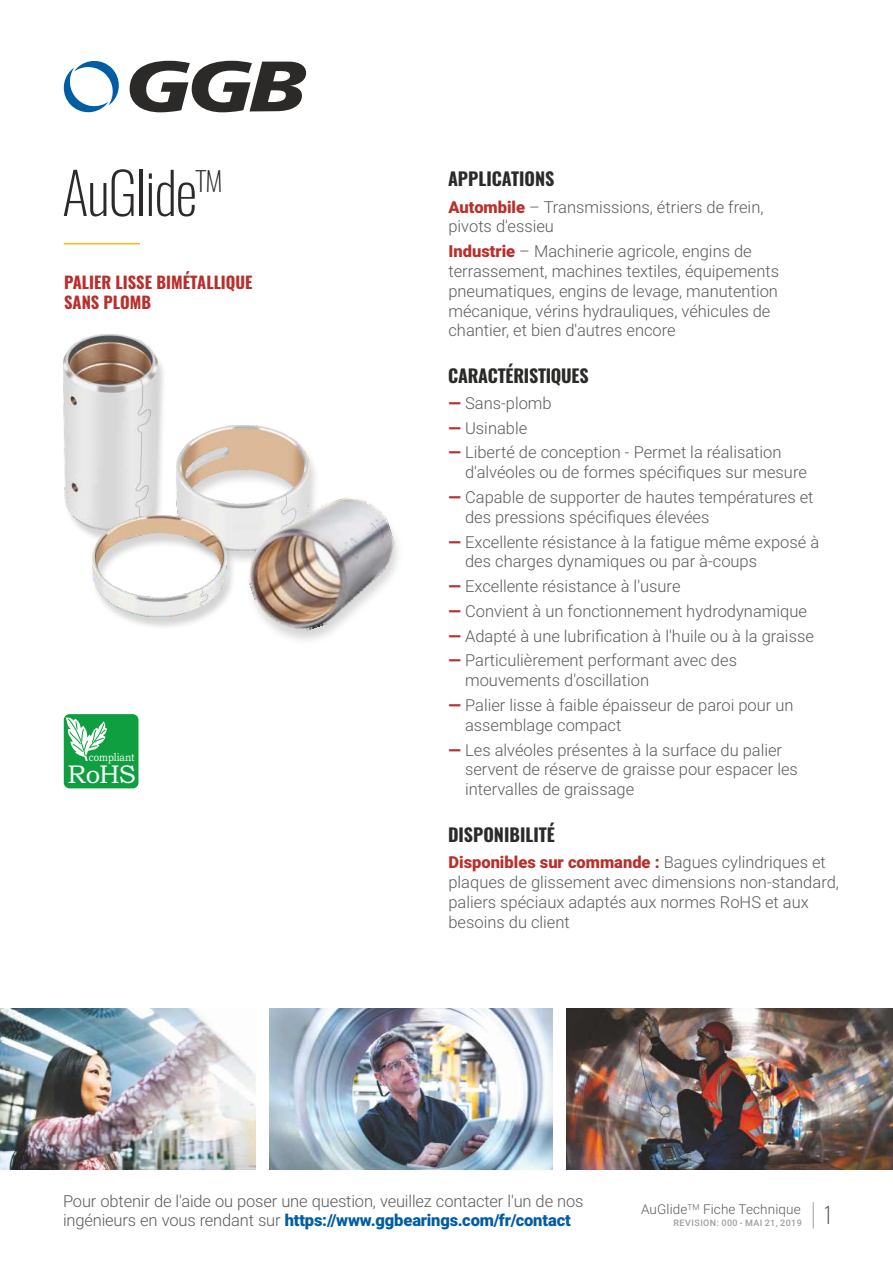
<style>
.page{position:relative;width:893px;height:1263px;background:#fff}
.page>*{position:absolute;margin:0;border:0;box-sizing:border-box;transform-origin:0 0}
.t1{font:200 57px "Oswald";letter-spacing:-.025em;color:#2b2a29}
.t2{font:200 27px "Oswald";color:#2b2a29}
.t3{font:25.65px "Bookman Old Style";color:#fefefe}
.t4{font:200 22.5px "Oswald";color:#5b5b5b}
.t5{font:700 18px "Oswald";color:#2b2a29}
.t6{font:300 16.5px/19.8px "Roboto";color:#5b5b5b}
.t7{font:700 16.5px/19.5px "Oswald";color:#b92f2c}
.t8{font:300 13.5px "Roboto";letter-spacing:.01em;color:#5b5b5b}
.t9{font:11.25px "Bookman Old Style";color:#fefefe;scale:.84 1}
.t10{font:500 9px "Roboto";letter-spacing:.05em;color:#9d9e9e}
.t11{font:300 8.25px "Roboto";color:#5b5b5b}
.s1{font-weight:900;color:#b92f2c}
.s2{font-weight:900;color:#005da4}
</style>
<div class="page">
<svg style="left:63px;top:61px;width:56px;height:52px"></svg>
<svg style="left:130px;top:61px;width:176px;height:51px"></svg>
<img style="left:0;top:1008px;width:256px;height:161px">
<img style="left:269px;top:1008px;width:284px;height:161px">
<img style="left:566px;top:1008px;width:327px;height:161px">
<img style="left:176px;top:425px;width:139px;height:83px">
<img style="left:177px;top:426px;width:132px;height:88px">
<hr style="left:64px;top:243px;width:76px;height:1px;background:#fab909">
<img style="left:64px;top:334px;width:94px;height:196px">
<img style="left:86px;top:514px;width:136px;height:113px">
<img style="left:92px;top:516px;width:130px;height:101px">
<img style="left:222px;top:482px;width:93px;height:122px">
<img style="left:233px;top:489px;width:165px;height:151px">
<div style="left:64px;top:714px;width:74px;height:74px;background:#0f9f41;border-radius:6px"></div>
<svg style="left:63px;top:717px;width:44px;height:44px"></svg>
<svg style="left:813px;top:1202px;width:1px;height:26px"></svg>
<h1 class="t1" style="left:62px;top:154px;width:137px">AuGlide</h1>
<h2 class="t2" style="left:196px;top:162px;width:28px">TM</h2>
<p class="t7" style="left:64px;top:273px;width:190px">PALIER LISSE BIMÉTALLIQUE<br>SANS PLOMB</p>
<p class="t9" style="left:89px;top:752px;width:56px">compliant</p>
<h3 class="t3" style="left:67px;top:765px;width:70px">RoHS</h3>
<p class="t5" style="left:448px;top:166px;width:108px">APPLICATIONS</p>
<p class="t6" style="left:448px;top:199px;width:317px"><span class="s1">Autombile</span> – Transmissions, étriers de frein, pivots d'essieu</p>
<p class="t6" style="left:448px;top:243px;width:332px"><span class="s1">Industrie</span> – Machinerie agricole, engins de terrassement, machines textiles, équipements pneumatiques, engins de levage, manutention mécanique, vérins hydrauliques, véhicules de chantier, et bien d'autres encore</p>
<p class="t5" style="left:448px;top:363px;width:142px">CARACTÉRISTIQUES</p>
<p class="t6" style="left:448px;top:395px;width:105px"><span class="s1">—</span> Sans-plomb</p>
<p class="t6" style="left:448px;top:420px;width:80px"><span class="s1">—</span> Usinable</p>
<p class="t6" style="left:465px;top:444px;width:343px;text-indent:-17px"><span class="s1">—</span> Liberté de conception - Permet la réalisation d'alvéoles ou de formes spécifiques sur mesure</p>
<p class="t6" style="left:465px;top:489px;width:350px;text-indent:-17px"><span class="s1">—</span> Capable de supporter de hautes températures et des pressions spécifiques élevées</p>
<p class="t6" style="left:465px;top:533px;width:356px;text-indent:-17px"><span class="s1">—</span> Excellente résistance à la fatigue même exposé à des charges dynamiques ou par à-coups</p>
<p class="t6" style="left:448px;top:578px;width:234px"><span class="s1">—</span> Excellente résistance à l'usure</p>
<p class="t6" style="left:448px;top:603px;width:360px"><span class="s1">—</span> Convient à un fonctionnement hydrodynamique</p>
<p class="t6" style="left:448px;top:628px;width:367px"><span class="s1">—</span> Adapté à une lubrification à l'huile ou à la graisse</p>
<p class="t6" style="left:465px;top:652px;width:273px;text-indent:-17px"><span class="s1">—</span> Particulièrement performant avec des mouvements d'oscillation</p>
<p class="t6" style="left:465px;top:697px;width:330px;text-indent:-17px"><span class="s1">—</span> Palier lisse à faible épaisseur de paroi pour un assemblage compact</p>
<p class="t6" style="left:465px;top:741px;width:334px;text-indent:-17px"><span class="s1">—</span> Les alvéoles présentes à la surface du palier servent de réserve de graisse pour espacer les intervalles de graissage</p>
<p class="t5" style="left:448px;top:822px;width:108px">DISPONIBILITÉ</p>
<p class="t6" style="left:448px;top:854px;width:392px"><span class="s1">Disponibles sur commande :</span> Bagues cylindriques et plaques de glissement avec dimensions non-standard, paliers spéciaux adaptés aux normes RoHS et aux besoins du client</p>
<p class="t6" style="left:63px;top:1193px;width:522px">Pour obtenir de l'aide ou poser une question, veuillez contacter l'un de nos ingénieurs en vous rendant sur <span class="s2">https://www.ggbearings.com/fr/contact</span></p>
<h3 class="t4" style="left:823px;top:1200px;width:11px">1</h3>
<p class="t11" style="left:688px;top:1204px;width:14px">TM</p>
<p class="t8" style="left:641px;top:1204px;width:161px">AuGlide Fiche Technique</p>
<p class="t10" style="left:674px;top:1219px;width:130px">REVISION: 000 - MAI 21, 2019</p>
</div>
